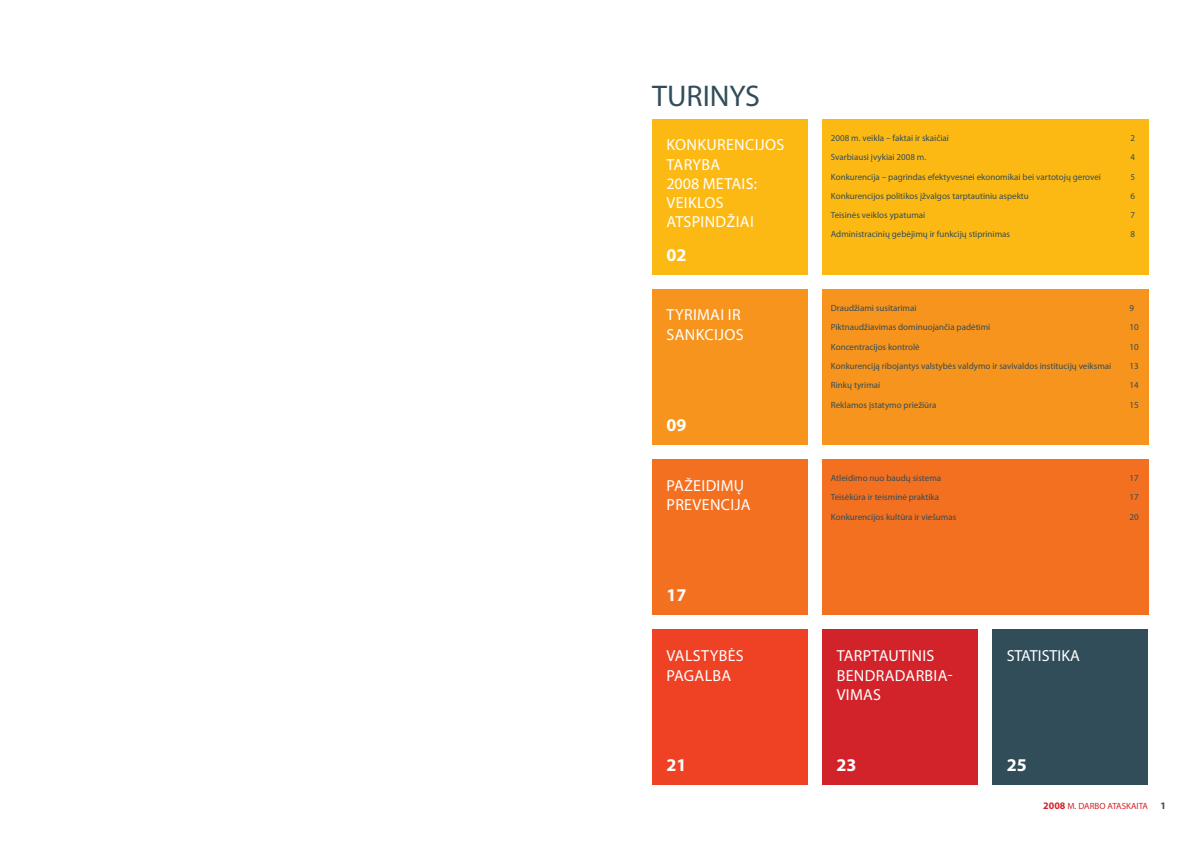
<style>
.page{position:relative;width:1191px;height:842px;background:#fff}
.page>*{position:absolute;margin:0;border:0;box-sizing:border-box;transform-origin:0 0}
.t1{font:30px "Myriad Pro";color:#314d5a}
.t2{font:700 18px "Myriad Pro";color:#fff}
.t3{font:16px/19.2px "Myriad Pro";letter-spacing:.02em;color:#fff}
.t4{font:16px "Myriad Pro";color:#fff}
.t5{font:9px "Myriad Pro";color:#314d5a}
.t6{font:9px "Myriad Pro";color:#d2232a}
.s1{font-weight:700;font-size:10px}
.s2{font-weight:700;font-size:10px;color:#314d5a}
</style>
<div class="page">
<div style="left:822px;top:289px;width:326px;height:156px;background:#f7941d"></div>
<div style="left:652px;top:289px;width:156px;height:156px;background:#f7941d"></div>
<div style="left:652px;top:459px;width:156px;height:156px;background:#f37021"></div>
<div style="left:652px;top:629px;width:156px;height:156px;background:#ef4123"></div>
<div style="left:822px;top:629px;width:156px;height:156px;background:#d2232a"></div>
<div style="left:992px;top:629px;width:156px;height:156px;background:#314d5a"></div>
<div style="left:822px;top:459px;width:326px;height:156px;background:#f37021"></div>
<div style="left:652px;top:119px;width:156px;height:156px;background:#fdb913"></div>
<div style="left:822px;top:119px;width:326px;height:156px;background:#fdb913"></div>
<h1 class="t1" style="left:652px;top:77px;width:109px">TURINYS</h1>
<h3 class="t3" style="left:666px;top:135px;width:109px">Konkurencijos taryba<br>2008 metais</h3>
<h3 class="t3" style="left:754px;top:174px;width:5px">:</h3>
<h3 class="t3" style="left:666px;top:193px;width:48px">veiklos atspi</h3>
<h3 class="t3" style="left:705px;top:212px;width:38px">ndžiai</h3>
<h2 class="t2" style="left:666px;top:243px;width:21px">02</h2>
<h3 class="t3" style="left:666px;top:305px;width:27px">Tyrimai</h3>
<h3 class="t3" style="left:666px;top:305px;width:68px;text-align:right">ir sankcijos</h3>
<h2 class="t2" style="left:666px;top:413px;width:21px">09</h2>
<h3 class="t3" style="left:666px;top:475px;width:44px">Pažeidim</h3>
<h3 class="t3" style="left:666px;top:475px;width:84px;text-align:right">ų prevencija</h3>
<h2 class="t2" style="left:666px;top:583px;width:21px">17</h2>
<p class="t5" style="left:831px;top:132px;width:120px">2008 m. veikla – faktai ir skaičiai</p>
<p class="t5" style="left:1130px;top:132px;width:6px">2</p>
<p class="t5" style="left:831px;top:152px;width:97px">Svarbiausi įvykiai 2008 m.</p>
<p class="t5" style="left:1130px;top:152px;width:6px">4</p>
<p class="t5" style="left:831px;top:171px;width:272px">Konkurencija – pagrindas efektyvesnei ekonomikai bei vartotojų gerovei</p>
<p class="t5" style="left:1130px;top:171px;width:6px">5</p>
<p class="t5" style="left:831px;top:190px;width:199px">Konkurencijos politikos įžvalgos tarptautiniu aspektu</p>
<p class="t5" style="left:1130px;top:190px;width:6px">6</p>
<p class="t5" style="left:831px;top:210px;width:96px">Teisinės veiklos ypatumai</p>
<p class="t5" style="left:1130px;top:210px;width:6px">7</p>
<p class="t5" style="left:831px;top:229px;width:181px">Administracinių gebėjimų ir funkcijų stiprinimas</p>
<p class="t5" style="left:1130px;top:229px;width:6px">8</p>
<p class="t5" style="left:831px;top:302px;width:87px">Draudžiami susitarimai</p>
<p class="t5" style="left:1129px;top:302px;width:6px">9</p>
<p class="t5" style="left:831px;top:322px;width:161px">Piktnaudžiavimas dominuojančia padėtimi</p>
<p class="t5" style="left:1129px;top:322px;width:11px">10</p>
<p class="t5" style="left:831px;top:341px;width:90px">Koncentracijos kontrolė</p>
<p class="t5" style="left:1129px;top:341px;width:11px">10</p>
<p class="t5" style="left:831px;top:360px;width:282px">Konkurenciją ribojantys valstybės valdymo ir savivaldos institucijų veiksmai</p>
<p class="t5" style="left:1129px;top:360px;width:11px">13</p>
<p class="t5" style="left:831px;top:380px;width:51px">Rinkų tyrimai</p>
<p class="t5" style="left:1129px;top:380px;width:11px">14</p>
<p class="t5" style="left:831px;top:399px;width:107px">Reklamos įstatymo priežiūra</p>
<p class="t5" style="left:1129px;top:399px;width:11px">15</p>
<p class="t5" style="left:831px;top:472px;width:112px">Atleidimo nuo baudų sistema</p>
<p class="t5" style="left:1129px;top:472px;width:11px">17</p>
<p class="t5" style="left:831px;top:492px;width:110px">Teisėkūra ir teisminė praktika</p>
<p class="t5" style="left:1129px;top:492px;width:11px">17</p>
<p class="t5" style="left:831px;top:511px;width:127px">Konkurencijos kultūra ir viešumas</p>
<p class="t5" style="left:1129px;top:511px;width:11px">20</p>
<h3 class="t3" style="left:666px;top:646px;width:77px">Valstybės pagalba</h3>
<h3 class="t3" style="left:836px;top:646px;width:17px">Tarpta</h3>
<h3 class="t3" style="left:888px;top:646px;width:40px">utinis</h3>
<h3 class="t3" style="left:836px;top:665px;width:39px">bendradarbia</h3>
<h3 class="t3" style="left:948px;top:665px;width:6px">-</h3>
<h3 class="t3" style="left:836px;top:685px;width:19px">vimas</h3>
<h3 class="t4" style="left:1006px;top:646px;width:75px">STATISTIKA</h3>
<h2 class="t2" style="left:666px;top:753px;width:21px">21</h2>
<h2 class="t2" style="left:836px;top:753px;width:21px">23</h2>
<h2 class="t2" style="left:1006px;top:753px;width:21px">25</h2>
<p class="t6" style="left:1043px;top:800px;width:124px"><span class="s1">2008</span> M. DARBO ATASKAITA <span class="s2">1</span></p>
</div>
